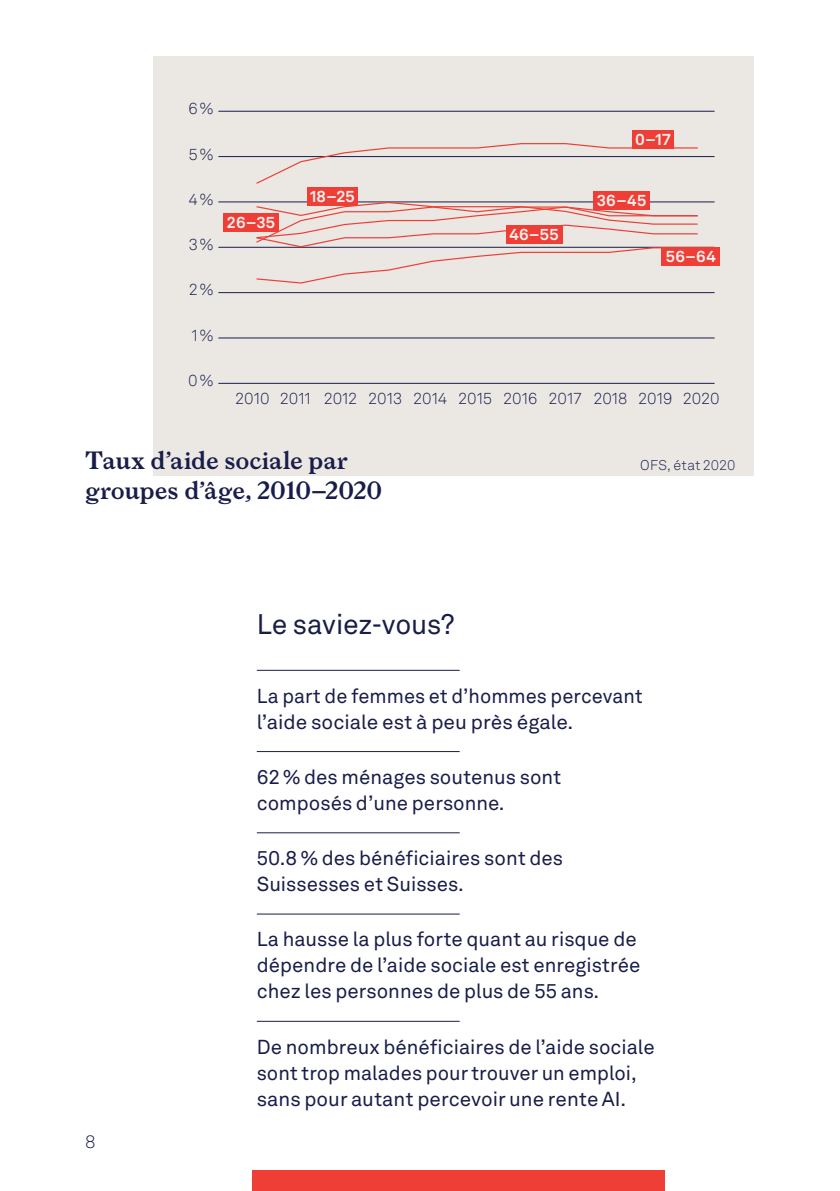
<style>
.page{position:relative;width:840px;height:1191px;background:#fff}
.page>*{position:absolute;margin:0;border:0;box-sizing:border-box;transform-origin:0 0}
.t1{font:28px "Akkurat LL";letter-spacing:-.005em;color:#181d49}
.t2{font:600 24px/30px "Larish Neue";color:#181d49}
.t3{font:20px/26px "Akkurat LL";color:#181d49}
.t4{font:300 18px "Akkurat LL";color:#181d49}
.t5{font:300 16px "Akkurat LL";letter-spacing:.01em;color:#181d49}
.t6{font:700 16px "Akkurat LL";letter-spacing:.015em;color:#f1efed}
.t7{font:300 14px "Akkurat LL";letter-spacing:.015em;color:#181d49}
</style>
<div class="page">
<div style="left:252px;top:1171px;width:412px;height:20px;background:#ee3e35"></div>
<hr style="left:257px;top:670px;width:202px;height:1px;background:#181d49">
<hr style="left:257px;top:832px;width:202px;height:1px;background:#181d49">
<hr style="left:257px;top:913px;width:202px;height:1px;background:#181d49">
<hr style="left:257px;top:1021px;width:202px;height:1px;background:#181d49">
<hr style="left:257px;top:751px;width:202px;height:1px;background:#181d49">
<div style="left:153px;top:57px;width:601px;height:419px;background:#ebe8e4"></div>
<hr style="left:218px;top:111px;width:496px;height:1px;background:#181d49">
<hr style="left:218px;top:156px;width:496px;height:1px;background:#181d49">
<hr style="left:218px;top:202px;width:496px;height:1px;background:#181d49">
<hr style="left:218px;top:247px;width:496px;height:1px;background:#181d49">
<hr style="left:218px;top:292px;width:496px;height:1px;background:#181d49">
<hr style="left:218px;top:338px;width:496px;height:1px;background:#181d49">
<hr style="left:218px;top:383px;width:496px;height:1px;background:#181d49">
<svg style="left:255px;top:142px;width:443px;height:42px"></svg>
<svg style="left:255px;top:201px;width:443px;height:83px"></svg>
<div style="left:223px;top:213px;width:56px;height:19px;background:#ee3e35"></div>
<div style="left:632px;top:130px;width:41px;height:19px;background:#ee3e35"></div>
<div style="left:661px;top:247px;width:58px;height:18px;background:#ee3e35"></div>
<div style="left:593px;top:191px;width:56px;height:19px;background:#ee3e35"></div>
<div style="left:505px;top:225px;width:57px;height:18px;background:#ee3e35"></div>
<div style="left:307px;top:188px;width:51px;height:18px;background:#ee3e35"></div>
<p class="t5" style="left:188px;top:97px;width:26px">6%</p>
<p class="t5" style="left:189px;top:143px;width:26px">5%</p>
<p class="t5" style="left:189px;top:188px;width:26px">4%</p>
<p class="t5" style="left:188px;top:233px;width:26px">3%</p>
<p class="t5" style="left:189px;top:278px;width:25px">2%</p>
<p class="t5" style="left:192px;top:324px;width:23px">1%</p>
<p class="t5" style="left:188px;top:369px;width:27px">0%</p>
<p class="t6" style="left:227px;top:210px;width:50px">26–35</p>
<p class="t6" style="left:310px;top:184px;width:46px">18–25</p>
<p class="t6" style="left:509px;top:221px;width:51px">46–55</p>
<p class="t6" style="left:634px;top:127px;width:37px">0–17</p>
<p class="t6" style="left:596px;top:188px;width:51px">36–45</p>
<p class="t6" style="left:665px;top:244px;width:52px">56–64</p>
<p class="t5" style="left:235px;top:387px;width:36px">2010</p>
<p class="t5" style="left:280px;top:387px;width:441px">2011 2012 2013 2014 2015 2016 2017 2018 2019 2020</p>
<p class="t2" style="left:86px;top:443px;width:298px">Taux d’aide sociale par groupes d’âge, 2010–2020</p>
<p class="t7" style="left:640px;top:455px;width:97px">OFS, état 2020</p>
<h1 class="t1" style="left:257px;top:603px;width:199px">Le saviez-vous?</h1>
<p class="t3" style="left:257px;top:681px;width:387px">La part de femmes et d’hommes percevant l’aide sociale est à peu près égale.</p>
<p class="t3" style="left:257px;top:763px;width:306px">62 % des ménages soutenus sont composés d’une personne.</p>
<p class="t3" style="left:257px;top:844px;width:308px">50.8 % des bénéficiaires sont des<br>Suissesses et Suisses.</p>
<p class="t4" style="left:85px;top:1129px;width:12px">8</p>
<p class="t3" style="left:257px;top:925px;width:385px">La hausse la plus forte quant au risque de dépendre de l’aide sociale est enregistrée chez les personnes de plus de 55 ans.</p>
<p class="t3" style="left:257px;top:1032px;width:399px">De nombreux bénéficiaires de l’aide sociale sont trop malades pour trouver un emploi, sans pour autant percevoir une rente AI.</p>
</div>
